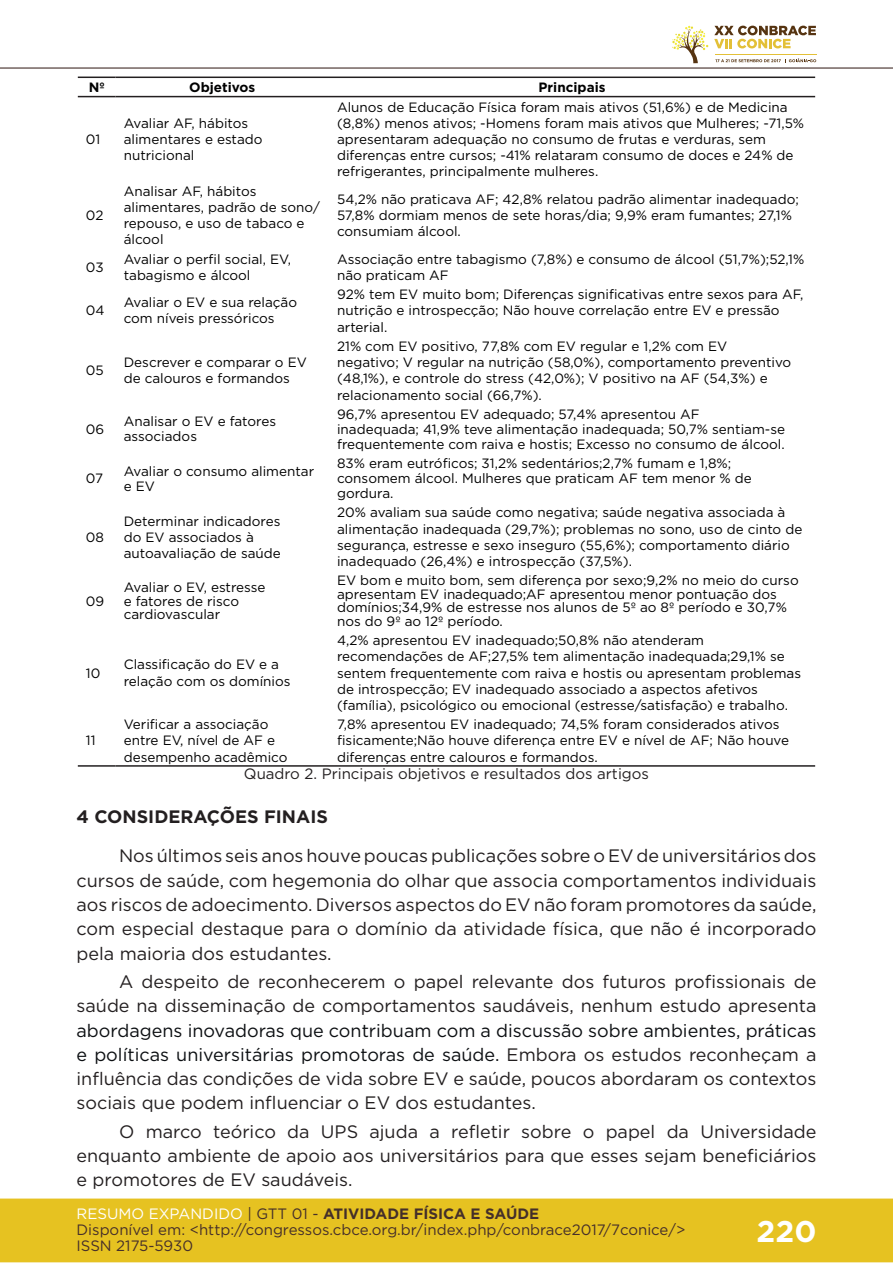
<style>
.page{position:relative;width:893px;height:1263px;background:#fff}
.page>*{position:absolute;margin:0;border:0;box-sizing:border-box;transform-origin:0 0}
.t1{font:700 30px "Gotham";color:#fff}
.t2{font:18px/24.3px "Gotham";color:#231f20;text-align:justify}
.t3{font:700 18px "Gotham";color:#231f20}
.t4{font:15px/16px "Gotham";color:#462f2a}
.t5{font:15px "Gotham";color:#231f20}
.t6{font:13.5px/16.2px "Gotham";color:#000001}
.t7{font:700 13.5px "Gotham";color:#000001}
.s1{color:#0c0f12}
.s2{color:#fff}
.s3{color:#442f2a}
.s4{font-weight:700;color:#442f2a}
</style>
<div class="page">
<div style="left:0;top:1198px;width:893px;height:64px;background:#e6c221;border:2px solid #e6c221"></div>
<hr style="left:0;top:67px;width:893px;height:2px;background:#442f2a">
<svg style="left:672px;top:26px;width:144px;height:37px"></svg>
<hr style="left:78px;top:765px;width:38px;height:2px;background:#231f20">
<hr style="left:116px;top:765px;width:213px;height:2px;background:#231f20">
<hr style="left:329px;top:765px;width:486px;height:2px;background:#231f20">
<hr style="left:78px;top:77px;width:38px;height:1px;background:#231f20">
<hr style="left:116px;top:77px;width:213px;height:1px;background:#231f20">
<hr style="left:329px;top:77px;width:486px;height:1px;background:#231f20">
<hr style="left:78px;top:96px;width:38px;height:1px;background:#231f20">
<hr style="left:116px;top:96px;width:213px;height:1px;background:#231f20">
<hr style="left:329px;top:96px;width:486px;height:1px;background:#231f20">
<p class="t7" style="left:89px;top:79px;width:17px">Nº</p>
<p class="t7" style="left:189px;top:79px;width:68px">Objetivos</p>
<p class="t7" style="left:539px;top:79px;width:68px">Principais</p>
<p class="t6" style="left:86px;top:131px;width:16px">01</p>
<p class="t6" style="left:337px;top:98px;width:469px">Alunos de Educação Física foram mais ativos (51,6%) e de Medicina (8,8%) menos ativos; -Homens foram mais ativos que Mulheres; -71,5% apresentaram adequação no consumo de frutas e verduras, sem diferenças entre cursos; -41% relataram consumo de doces e 24% de refrigerantes, principalmente mulheres.</p>
<p class="t6" style="left:124px;top:115px;width:140px">Avaliar AF, hábitos alimentares e estado nutricional</p>
<p class="t6" style="left:86px;top:207px;width:19px">02</p>
<p class="t6" style="left:124px;top:183px;width:198px">Analisar AF, hábitos alimentares, padrão de sono/ repouso, e uso de tabaco e álcool</p>
<p class="t6" style="left:337px;top:191px;width:463px">54,2% não praticava AF; 42,8% relatou padrão alimentar inadequado;<br>57,8% dormiam menos de sete horas/dia; 9,9% eram fumantes; 27,1% consumiam álcool.</p>
<p class="t6" style="left:86px;top:259px;width:19px">03</p>
<p class="t6" style="left:124px;top:250px;width:169px">Avaliar o perfil social, EV, tabagismo e álcool</p>
<p class="t6" style="left:337px;top:250px;width:469px">Associação entre tabagismo (7,8%) e consumo de álcool (51,7%);52,1% não praticam AF</p>
<p class="t6" style="left:86px;top:302px;width:20px">04</p>
<p class="t6" style="left:124px;top:294px;width:175px">Avaliar o EV e sua relação com níveis pressóricos</p>
<p class="t6" style="left:337px;top:286px;width:468px">92% tem EV muito bom; Diferenças significativas entre sexos para AF, nutrição e introspecção; Não houve correlação entre EV e pressão arterial.</p>
<p class="t6" style="left:86px;top:362px;width:19px">05</p>
<p class="t6" style="left:124px;top:354px;width:185px">Descrever e comparar o EV de calouros e formandos</p>
<p class="t6" style="left:337px;top:338px;width:456px">21% com EV positivo, 77,8% com EV regular e 1,2% com EV negativo; V regular na nutrição (58,0%), comportamento preventivo (48,1%), e controle do stress (42,0%); V positivo na AF (54,3%) e relacionamento social (66,7%).</p>
<p class="t6" style="left:86px;top:421px;width:20px">06</p>
<p class="t6" style="left:124px;top:414px;width:154px;line-height:15px">Analisar o EV e fatores associados</p>
<p class="t6" style="left:337px;top:406px;width:450px;line-height:15px">96,7% apresentou EV adequado; 57,4% apresentou AF<br>inadequada; 41,9% teve alimentação inadequada; 50,7% sentiam-se frequentemente com raiva e hostis; Excesso no consumo de álcool.</p>
<p class="t6" style="left:86px;top:470px;width:19px">07</p>
<p class="t6" style="left:124px;top:463px;width:192px;line-height:15px">Avaliar o consumo alimentar e EV</p>
<p class="t6" style="left:337px;top:455px;width:416px;line-height:15px">83% eram eutróficos; 31,2% sedentários;2,7% fumam e 1,8%; consomem álcool. Mulheres que praticam AF tem menor % de gordura.</p>
<p class="t6" style="left:86px;top:528px;width:20px">08</p>
<p class="t6" style="left:124px;top:512px;width:159px">Determinar indicadores do EV associados à autoavaliação de saúde</p>
<p class="t6" style="left:337px;top:504px;width:467px">20% avaliam sua saúde como negativa; saúde negativa associada à alimentação inadequada (29,7%); problemas no sono, uso de cinto de segurança, estresse e sexo inseguro (55,6%); comportamento diário inadequado (26,4%) e introspecção (37,5%).</p>
<p class="t6" style="left:86px;top:592px;width:20px">09</p>
<p class="t6" style="left:124px;top:580px;width:143px;line-height:13.5px">Avaliar o EV, estresse e fatores de risco cardiovascular</p>
<p class="t6" style="left:337px;top:573px;width:463px;line-height:13.5px">EV bom e muito bom, sem diferença por sexo;9,2% no meio do curso apresentam EV inadequado;AF apresentou menor pontuação dos domínios;34,9% de estresse nos alunos de 5º ao 8º período e 30,7% nos do 9º ao 12º período.</p>
<p class="t6" style="left:86px;top:664px;width:16px">10</p>
<p class="t6" style="left:124px;top:656px;width:168px">Classificação do EV e a relação com os domínios</p>
<p class="t6" style="left:337px;top:632px;width:466px">4,2% apresentou EV inadequado;50,8% não atenderam recomendações de AF;27,5% tem alimentação inadequada;29,1% se sentem frequentemente com raiva e hostis ou apresentam problemas de introspecção; EV inadequado associado a aspectos afetivos (família), psicológico ou emocional (estresse/satisfação) e trabalho.</p>
<p class="t6" style="left:124px;top:716px;width:165px">Verificar a associação entre EV, nível de AF e desempenho acadêmico</p>
<p class="t6" style="left:337px;top:716px;width:454px">7,8% apresentou EV inadequado; 74,5% foram considerados ativos fisicamente;Não houve diferença entre EV e nível de AF; Não houve diferenças entre calouros e formandos.</p>
<p class="t5" style="left:244px;top:764px;width:407px">Quadro 2. Principais objetivos e resultados dos artigos</p>
<h2 class="t3" style="left:77px;top:805px;width:253px">4 CONSIDERAÇÕES FINAIS</h2>
<p class="t2" style="left:77px;top:843px;width:741px;text-indent:43px">Nos últimos seis anos houve poucas publicações sobre o EV de universitários dos cursos de saúde, com hegemonia do olhar que associa comportamentos individuais aos riscos de adoecimento. Diversos aspectos do EV não foram promotores da saúde, com especial destaque para o domínio da atividade física, que não é incorporado pela maioria dos estudantes.</p>
<h2 class="t2" style="left:77px;top:969px;width:741px;text-align:right">A despeito de reconhecerem o papel relevante dos futuros profissionais de saúde na disseminação de comportamentos saudáveis, nenhum estudo apresenta</h2>
<p class="t2" style="left:77px;top:1018px;width:741px"><span class="s1">abordagens inovadoras que contribuam com a discussão sobre ambientes, práticas e políticas universitárias promotoras de saúde.</span> Embora os estudos reconheçam a influência das condições de vida sobre EV e saúde, poucos abordaram os contextos sociais que podem influenciar o EV dos estudantes.</p>
<h2 class="t2" style="left:77px;top:1119px;width:741px;text-indent:43px">O marco teórico da UPS ajuda a refletir sobre o papel da Universidade enquanto ambiente de apoio aos universitários para que esses sejam beneficiários e promotores de EV saudáveis.</h2>
<p class="t6" style="left:86px;top:732px;width:11px">11</p>
<p class="t4" style="left:77px;top:1205px;width:610px"><span class="s2">RESUMO EXPANDIDO</span> <span class="s3">| GTT 01 -</span> <span class="s4">ATIVIDADE FÍSICA E SAÚDE<br></span>Disponível em: &lt;http://congressos.cbce.org.br/index.php/conbrace2017/7conice/&gt;<br>ISSN 2175-5930</p>
<h1 class="t1" style="left:757px;top:1212px;width:61px">220</h1>
</div>
